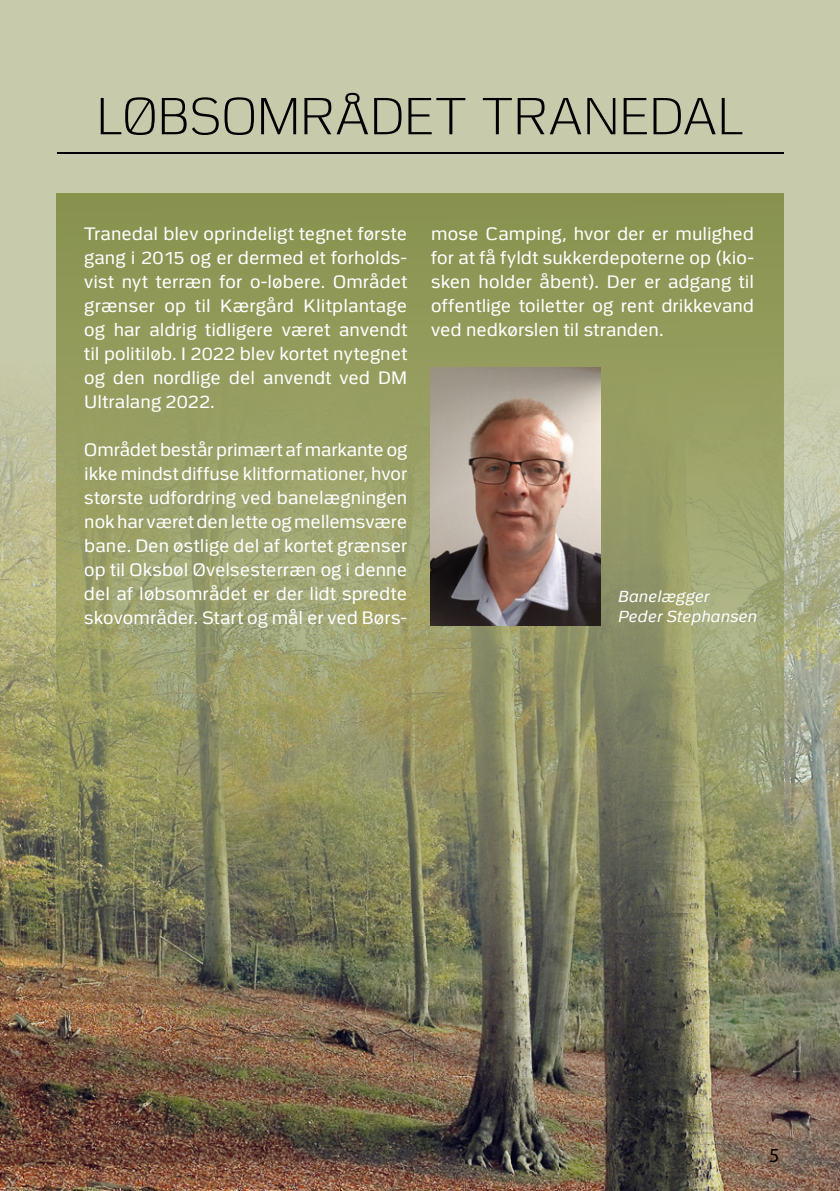
<style>
.page{position:relative;width:840px;height:1191px;background:#fff}
.page>*{position:absolute;margin:0;border:0;box-sizing:border-box;transform-origin:0 0}
.t1{font:300 52px "Politi";letter-spacing:.01em;color:#000}
.t2{font:20px "Myriad Pro";color:#000}
.t3{font:18px/24px "Politi";letter-spacing:.005em;color:#fff;text-align:justify}
.t4{font:italic 16px/20px "Politi";letter-spacing:.005em;color:#fff}
</style>
<div class="page">
<div style="left:0;top:0;width:839px;height:1191px;background:#c8cbab"></div>
<img style="left:0;top:363px;width:69px;height:828px">
<img style="left:770px;top:363px;width:69px;height:828px">
<img style="left:69px;top:1008px;width:701px;height:183px">
<hr style="left:57px;top:153px;width:725px;height:1px;background:#000">
<div style="left:57px;top:193px;width:725px;height:170px;background:#8e9756"></div>
<img style="left:57px;top:363px;width:725px;height:645px">
<img style="left:430px;top:367px;width:170px;height:258px">
<h1 class="t1" style="left:96px;top:89px;width:648px">LØBSOMRÅDET TRANEDAL</h1>
<p class="t3" style="left:84px;top:222px;width:324px">Tranedal blev oprindeligt tegnet første gang i 2015 og er dermed et forholds&shy;vist nyt terræn for o-løbere. Området grænser op til Kærgård Klitplantage og har aldrig tidligere været anvendt til politiløb. I 2022 blev kortet nytegnet og den nordlige del anvendt ved DM Ultralang 2022.</p>
<p class="t3" style="left:84px;top:438px;width:324px">Området består primært af markante og ikke mindst diffuse klitformationer, hvor største udfordring ved banelægningen nok har været den lette og mellemsvære bane. Den østlige del af kortet grænser op til Oksbøl Øvelsesterræn og i denne del af løbsområdet er der lidt spredte skovområder. Start og mål er ved Børs-</p>
<p class="t3" style="left:431px;top:222px;width:324px">mose Camping, hvor der er mulighed for at få fyldt sukkerdepoterne op (kio&shy;sken holder åbent). Der er adgang til offentlige toiletter og rent drikkevand ved nedkørslen til stranden.</p>
<p class="t4" style="left:617px;top:587px;width:140px">Banelægger<br>Peder Stephansen</p>
<p class="t2" style="left:768px;top:1143px;width:12px">5</p>
</div>
